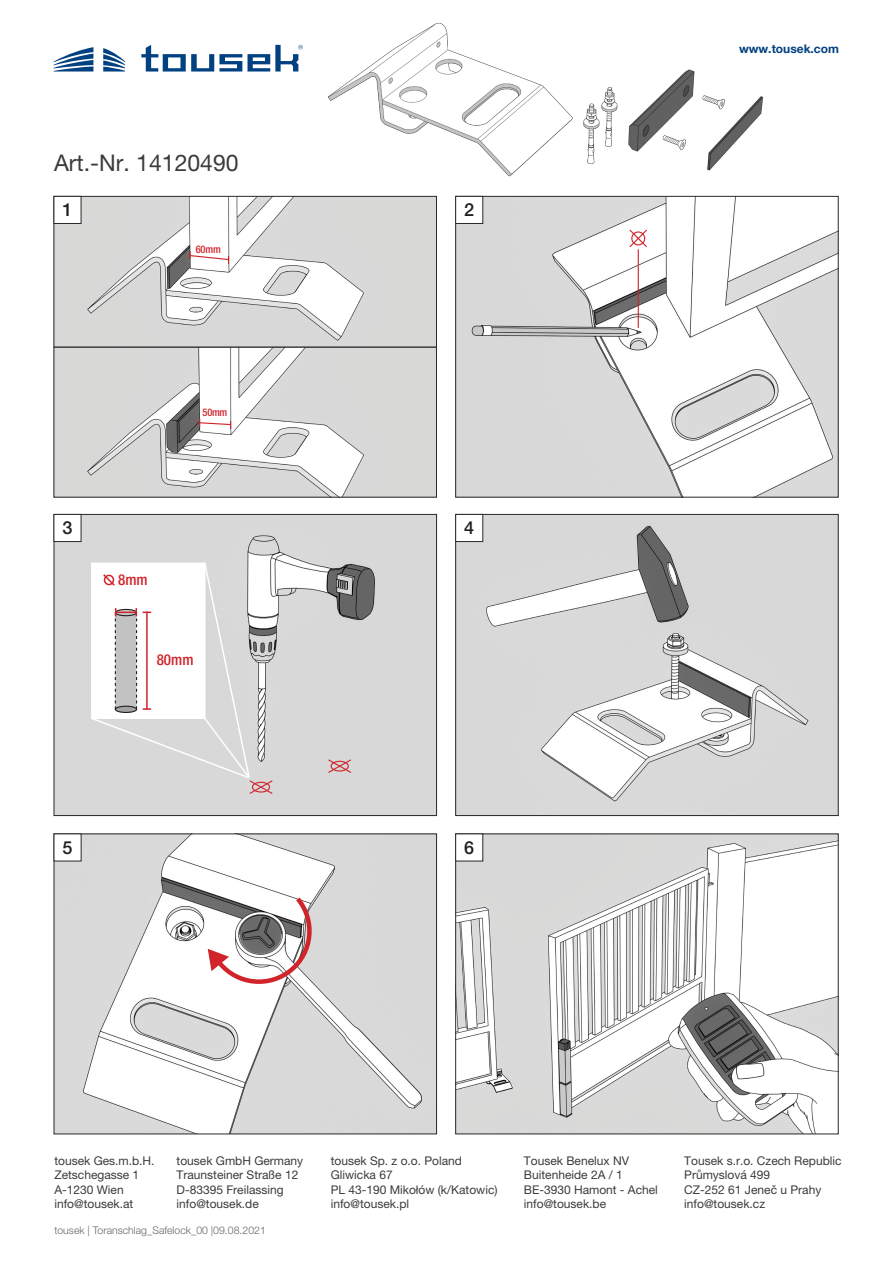
<style>
.page{position:relative;width:893px;height:1263px;background:#fff}
.page>*{position:absolute;margin:0;border:0;box-sizing:border-box;transform-origin:0 0}
.Absatzformat_1{font:22.95px "Helvetica Neue LT Pro";color:#3b3b3b}
.t1{font:500 18px "Helvetica Neue LT Pro";color:#231f20}
.t2{font:500 condensed 15.15px "Helvetica Neue LT Pro";color:#d1232a}
.Absatzformat_1-2{font:12px "Helvetica Neue LT Pro";color:#3b3b3b}
.Absatzformat_1-3{font:700 12px "Helvetica Neue LT Pro";color:#014081}
.t3{font:300 10.5px "Helvetica Neue LT Pro";color:#666}
.t4{font:500 condensed 10.5px "Helvetica Neue LT Pro";letter-spacing:-.02em;color:#d1232a}
</style>
<div class="page">
<img style="left:56px;top:198px;width:379px;height:297px">
<div style="left:54px;top:347px;width:383px;height:150px;border:1px solid #292929"></div>
<div style="left:54px;top:196px;width:383px;height:151px;border:1px solid #292929"></div>
<div style="left:56px;top:516px;width:379px;height:298px;background:#d8d8d8"></div>
<div style="left:54px;top:514px;width:383px;height:302px;border:1px solid #292929"></div>
<img style="left:56px;top:835px;width:379px;height:297px">
<img style="left:457px;top:198px;width:380px;height:297px">
<div style="left:455px;top:196px;width:384px;height:301px;border:1px solid #292929"></div>
<img style="left:457px;top:516px;width:380px;height:298px">
<div style="left:455px;top:514px;width:384px;height:302px;border:1px solid #292929"></div>
<img style="left:457px;top:835px;width:380px;height:297px">
<div style="left:455px;top:833px;width:384px;height:301px;border:1px solid #292929"></div>
<hr style="left:638px;top:249px;width:1px;height:79px;background:#d1232a">
<svg style="left:628px;top:228px;width:20px;height:20px"></svg>
<svg style="left:199px;top:419px;width:32px;height:10px"></svg>
<svg style="left:188px;top:251px;width:42px;height:13px"></svg>
<svg style="left:327px;top:758px;width:25px;height:16px"></svg>
<svg style="left:208px;top:893px;width:111px;height:95px"></svg>
<div style="left:54px;top:196px;width:27px;height:28px;background:#fff;border:1px solid #292929"></div>
<div style="left:54px;top:514px;width:27px;height:28px;background:#fff;border:1px solid #292929"></div>
<div style="left:455px;top:514px;width:28px;height:28px;background:#fff;border:1px solid #292929"></div>
<div style="left:455px;top:833px;width:28px;height:28px;background:#fff;border:1px solid #292929"></div>
<div style="left:54px;top:833px;width:28px;height:28px;background:#fff;border:1px solid #292929"></div>
<div style="left:455px;top:196px;width:28px;height:28px;background:#fff;border:1px solid #292929"></div>
<img style="left:328px;top:23px;width:435px;height:154px">
<svg style="left:89px;top:561px;width:185px;height:234px"></svg>
<svg style="left:141px;top:45px;width:162px;height:27px"></svg>
<svg style="left:54px;top:47px;width:71px;height:25px"></svg>
<p class="Absatzformat_1" style="left:54px;top:149px;width:186px">Art.-Nr. 14120490</p>
<p class="t1" style="left:62px;top:199px;width:12px">1</p>
<p class="t4" style="left:196px;top:243px;width:26px">60mm</p>
<p class="t4" style="left:203px;top:406px;width:26px">50mm</p>
<p class="t1" style="left:464px;top:199px;width:12px">2</p>
<p class="t1" style="left:62px;top:517px;width:12px">3</p>
<p class="t1" style="left:464px;top:517px;width:12px">4</p>
<p class="t2" style="left:118px;top:570px;width:31px">8mm</p>
<p class="t2" style="left:157px;top:650px;width:38px">80mm</p>
<p class="t1" style="left:63px;top:836px;width:12px">5</p>
<p class="t1" style="left:464px;top:836px;width:12px">6</p>
<p class="Absatzformat_1-3" style="left:739px;top:42px;width:101px">www.tousek.com</p>
<p class="Absatzformat_1-2" style="left:54px;top:1153px;width:102px">tousek Ges.m.b.H.</p>
<p class="Absatzformat_1-2" style="left:54px;top:1168px;width:86px">Zetschegasse 1</p>
<p class="Absatzformat_1-2" style="left:54px;top:1182px;width:71px">A-1230 Wien</p>
<p class="Absatzformat_1-2" style="left:54px;top:1197px;width:80px">info@tousek.at</p>
<p class="Absatzformat_1-2" style="left:177px;top:1153px;width:128px">tousek GmbH Germany</p>
<p class="Absatzformat_1-2" style="left:177px;top:1168px;width:123px">Traunsteiner Straße 12</p>
<p class="Absatzformat_1-2" style="left:177px;top:1182px;width:109px">D-83395 Freilassing</p>
<p class="Absatzformat_1-2" style="left:177px;top:1197px;width:84px">info@tousek.de</p>
<p class="t3" style="left:54px;top:1224px;width:213px">tousek | Toranschlag_Safelock_00 |09.08.2021</p>
<p class="Absatzformat_1-2" style="left:331px;top:1153px;width:133px">tousek Sp. z o.o. Poland</p>
<p class="Absatzformat_1-2" style="left:331px;top:1168px;width:63px">Gliwicka 67</p>
<p class="Absatzformat_1-2" style="left:331px;top:1182px;width:168px">PL 43-190 Mikołów (k/Katowic)</p>
<p class="Absatzformat_1-2" style="left:331px;top:1197px;width:80px">info@tousek.pl</p>
<p class="Absatzformat_1-2" style="left:524px;top:1153px;width:107px">Tousek Benelux NV</p>
<p class="Absatzformat_1-2" style="left:524px;top:1168px;width:100px">Buitenheide 2A / 1</p>
<p class="Absatzformat_1-2" style="left:524px;top:1182px;width:136px">BE-3930 Hamont - Achel</p>
<p class="Absatzformat_1-2" style="left:524px;top:1197px;width:84px">info@tousek.be</p>
<p class="Absatzformat_1-2" style="left:684px;top:1153px;width:159px">Tousek s.r.o. Czech Republic</p>
<p class="Absatzformat_1-2" style="left:684px;top:1168px;width:88px">Průmyslová 499</p>
<p class="Absatzformat_1-2" style="left:684px;top:1182px;width:139px">CZ-252 61 Jeneč u Prahy</p>
<p class="Absatzformat_1-2" style="left:684px;top:1197px;width:82px">info@tousek.cz</p>
</div>
